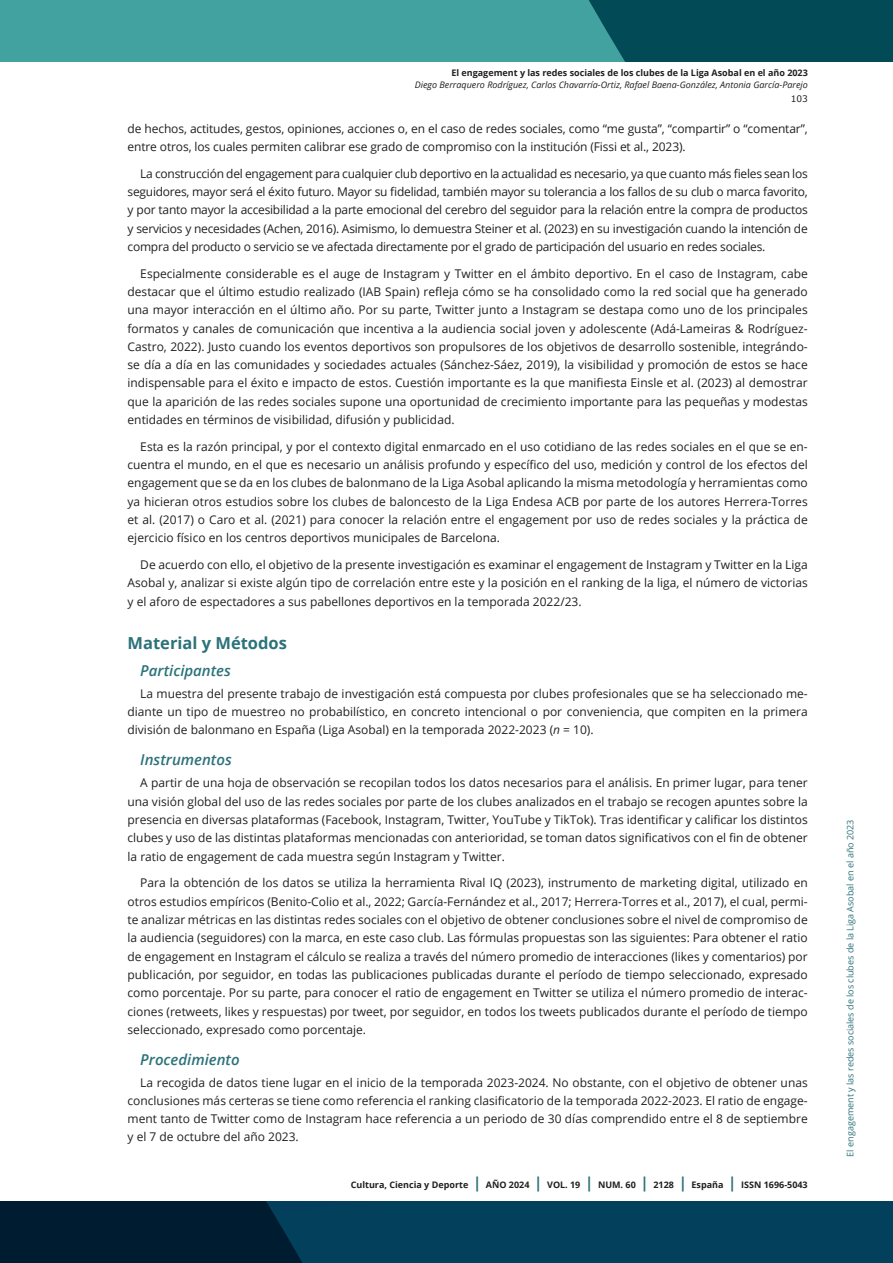
<style>
.page{position:relative;width:893px;height:1263px;background:#fff}
.page>*{position:absolute;margin:0;border:0;box-sizing:border-box;transform-origin:0 0}
.subtitulo_H3{font:700 16.5px "Open Sans";color:#2c727a}
.subtitulo_2_H3{font:italic 600 15px "Open Sans";color:#2c727a}
.Cuerpo_de_texto_P{font:12px/18.3px "Open Sans";color:#231f20;text-align:justify}
.t1{font:700 9px "Open Sans";color:#231f20}
.t2{font:italic 9px "Open Sans";color:#231f20}
.t3{font:9px "Open Sans";color:#2c727a}
.t4{font:9px "Verdana";color:#231f20}
.s1{font-style:italic}
.s2{font-size:15px;color:#2c727a}
</style>
<div class="page">
<svg style="left:0;top:1201px;width:893px;height:62px;background:#02344e"></svg>
<div style="left:0;top:0;width:893px;height:62px;background:#41a29f"></div>
<div style="left:589px;top:0;width:304px;height:62px;background:#024a56"></div>
<p class="t1" style="left:451px;top:67px;width:358px">El engagement y las redes sociales de los clubes de la Liga Asobal en el año 2023</p>
<p class="t2" style="left:415px;top:79px;width:394px">Diego Berraquero Rodríguez, Carlos Chavarría-Ortiz, Rafael Baena-González, Antonia García-Parejo</p>
<p class="t4" style="left:791px;top:92px;width:19px">103</p>
<p class="Cuerpo_de_texto_P" style="left:128px;top:119px;width:682px">de hechos, actitudes, gestos, opiniones, acciones o, en el caso de redes sociales, como “me gusta”, “compartir” o “comentar”, entre otros, los cuales permiten calibrar ese grado de compromiso con la institución (Fissi et al., 2023).</p>
<p class="Cuerpo_de_texto_P" style="left:128px;top:164px;width:682px;text-indent:13px">La construcción del engagement para cualquier club deportivo en la actualidad es necesario, ya que cuanto más fieles sean los seguidores, mayor será el éxito futuro. Mayor su fidelidad, también mayor su tolerancia a los fallos de su club o marca favorito, y por tanto mayor la accesibilidad a la parte emocional del cerebro del seguidor para la relación entre la compra de productos y servicios y necesidades (Achen, 2016). Asimismo, lo demuestra Steiner et al. (2023) en su investigación cuando la intención de compra del producto o servicio se ve afectada directamente por el grado de participación del usuario en redes sociales.</p>
<p class="Cuerpo_de_texto_P" style="left:128px;top:264px;width:682px;text-indent:13px">Especialmente considerable es el auge de Instagram y Twitter en el ámbito deportivo. En el caso de Instagram, cabe destacar que el último estudio realizado (IAB Spain) refleja cómo se ha consolidado como la red social que ha generado una mayor interacción en el último año. Por su parte, Twitter junto a Instagram se destapa como uno de los principales formatos y canales de comunicación que incentiva a la audiencia social joven y adolescente (Adá-Lameiras &amp; Rodríguez-Castro, 2022). Justo cuando los eventos deportivos son propulsores de los objetivos de desarrollo sostenible, integrándo&shy;se día a día en las comunidades y sociedades actuales (Sánchez-Sáez, 2019), la visibilidad y promoción de estos se hace indispensable para el éxito e impacto de estos. Cuestión importante es la que manifiesta Einsle et al. (2023) al demostrar que la aparición de las redes sociales supone una oportunidad de crecimiento importante para las pequeñas y modestas entidades en términos de visibilidad, difusión y publicidad.</p>
<p class="Cuerpo_de_texto_P" style="left:128px;top:437px;width:682px;text-indent:13px">Esta es la razón principal, y por el contexto digital enmarcado en el uso cotidiano de las redes sociales en el que se en&shy;cuentra el mundo, en el que es necesario un análisis profundo y específico del uso, medición y control de los efectos del engagement que se da en los clubes de balonmano de la Liga Asobal aplicando la misma metodología y herramientas como ya hicieran otros estudios sobre los clubes de baloncesto de la Liga Endesa ACB por parte de los autores Herrera-Torres et al. (2017) o Caro et al. (2021) para conocer la relación entre el engagement por uso de redes sociales y la práctica de ejercicio físico en los centros deportivos municipales de Barcelona.</p>
<p class="Cuerpo_de_texto_P" style="left:128px;top:555px;width:682px;text-indent:13px">De acuerdo con ello, el objetivo de la presente investigación es examinar el engagement de Instagram y Twitter en la Liga Asobal y, analizar si existe algún tipo de correlación entre este y la posición en el ranking de la liga, el número de victorias y el aforo de espectadores a sus pabellones deportivos en la temporada 2022/23.</p>
<p class="subtitulo_H3" style="left:128px;top:632px;width:161px">Material y Métodos</p>
<p class="subtitulo_2_H3" style="left:140px;top:660px;width:92px">Participantes</p>
<p class="Cuerpo_de_texto_P" style="left:128px;top:684px;width:682px;text-indent:13px">La muestra del presente trabajo de investigación está compuesta por clubes profesionales que se ha seleccionado me&shy;diante un tipo de muestreo no probabilístico, en concreto intencional o por conveniencia, que compiten en la primera división de balonmano en España (Liga Asobal) en la temporada 2022-2023 (<span class="s1">n</span> = 10).</p>
<p class="subtitulo_2_H3" style="left:140px;top:749px;width:93px">Instrumentos</p>
<p class="Cuerpo_de_texto_P" style="left:128px;top:773px;width:682px;text-indent:13px">A partir de una hoja de observación se recopilan todos los datos necesarios para el análisis. En primer lugar, para tener una visión global del uso de las redes sociales por parte de los clubes analizados en el trabajo se recogen apuntes sobre la presencia en diversas plataformas (Facebook, Instagram, Twitter, YouTube y TikTok). Tras identificar y calificar los distintos clubes y uso de las distintas plataformas mencionadas con anterioridad, se toman datos significativos con el fin de obtener la ratio de engagement de cada muestra según Instagram y Twitter.</p>
<p class="Cuerpo_de_texto_P" style="left:128px;top:873px;width:682px;text-indent:13px">Para la obtención de los datos se utiliza la herramienta Rival IQ (2023), instrumento de marketing digital, utilizado en otros estudios empíricos (Benito-Colio et al., 2022; García-Fernández et al., 2017; Herrera-Torres et al., 2017), el cual, permi&shy;te analizar métricas en las distintas redes sociales con el objetivo de obtener conclusiones sobre el nivel de compromiso de la audiencia (seguidores) con la marca, en este caso club. Las fórmulas propuestas son las siguientes: Para obtener el ratio de engagement en Instagram el cálculo se realiza a través del número promedio de interacciones (likes y comentarios) por publicación, por seguidor, en todas las publicaciones publicadas durante el período de tiempo seleccionado, expresado como porcentaje. Por su parte, para conocer el ratio de engagement en Twitter se utiliza el número promedio de interac&shy;ciones (retweets, likes y respuestas) por tweet, por seguidor, en todos los tweets publicados durante el período de tiempo seleccionado, expresado como porcentaje.</p>
<p class="subtitulo_2_H3" style="left:140px;top:1049px;width:101px">Procedimiento</p>
<p class="Cuerpo_de_texto_P" style="left:128px;top:1073px;width:682px;text-indent:13px">La recogida de datos tiene lugar en el inicio de la temporada 2023-2024. No obstante, con el objetivo de obtener unas conclusiones más certeras se tiene como referencia el ranking clasificatorio de la temporada 2022-2023. El ratio de engage&shy;ment tanto de Twitter como de Instagram hace referencia a un periodo de 30 días comprendido entre el 8 de septiembre y el 7 de octubre del año 2023.</p>
<p class="t1" style="left:351px;top:1179px;width:458px">Cultura, Ciencia y Deporte <span class="s2">|</span> AÑO 2024 <span class="s2">|</span> VOL. 19 <span class="s2">|</span> NUM. 60 <span class="s2">|</span> 2128 <span class="s2">|</span> España <span class="s2">|</span> ISSN 1696-5043</p>
<p class="t3" style="left:844px;top:1156px;width:338px;rotate:-90deg">El engagement y las redes sociales de los clubes de la Liga Asobal en el año 2023</p>
</div>
